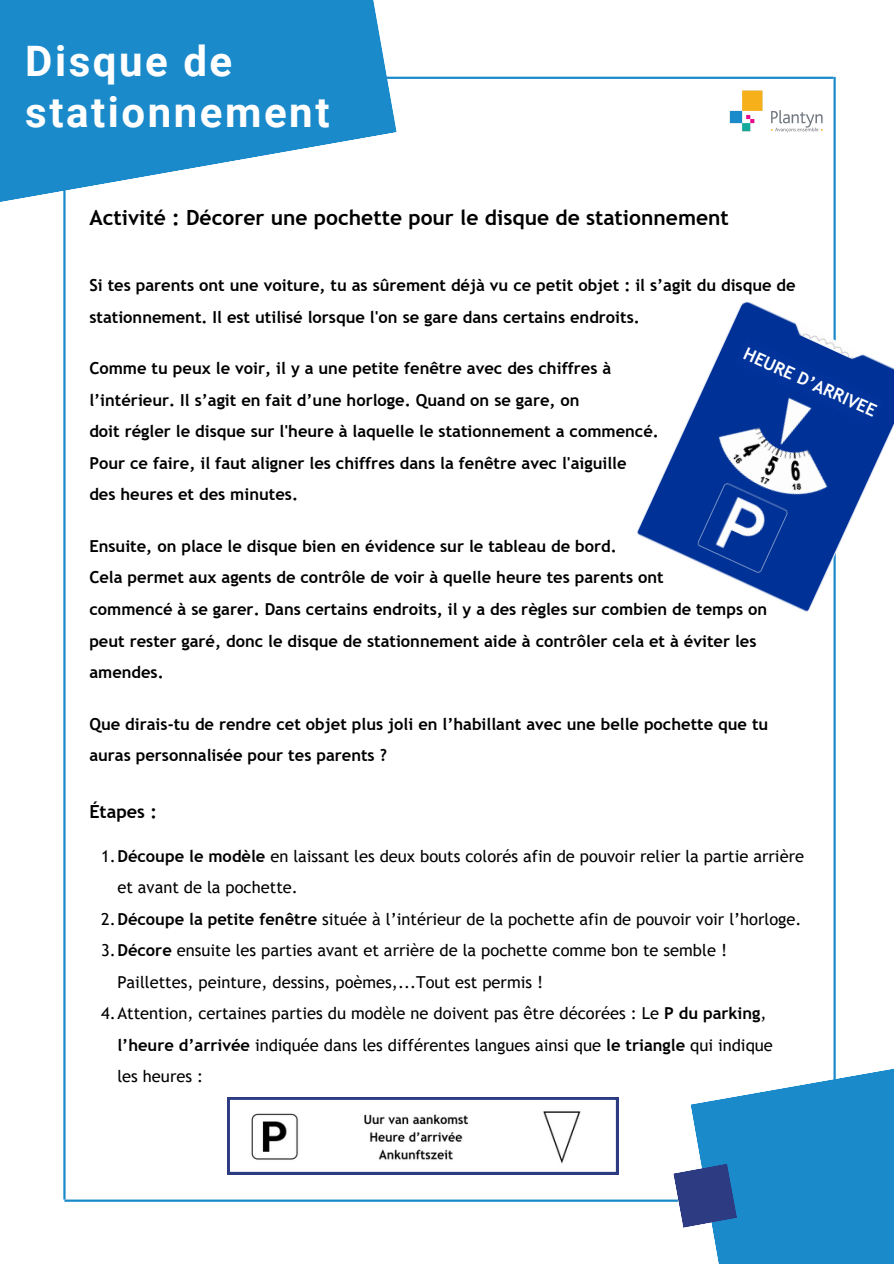
<style>
.page{position:relative;width:894px;height:1264px;background:#fff}
.page>*{position:absolute;margin:0;border:0;box-sizing:border-box;transform-origin:0 0}
.t1{font:700 42px/50.7px "Roboto";letter-spacing:.06em;color:#fff}
.t2{font:700 21px "Trebuchet MS";color:#000}
.t3{font:700 18px "Trebuchet MS";color:#000}
.t4{font:700 17.25px "Trebuchet MS";color:#fff}
.t5{font:700 16.5px/31.5px "Trebuchet MS";color:#000}
.t6{font:16.5px/31.5px "Trebuchet MS";color:#000}
.s1{font-weight:700}
</style>
<div class="page">
<img style="left:729px;top:90px;width:93px;height:42px">
<hr style="left:63px;top:152px;width:3px;height:1047px;background:#1b8acb">
<svg style="left:0;top:0;width:396px;height:206px;fill:#1b8acb"></svg>
<hr style="left:64px;top:1199px;width:614px;height:2px;background:#1b8acb">
<hr style="left:366px;top:77px;width:467px;height:2px;background:#1b8acb">
<hr style="left:833px;top:77px;width:2px;height:1020px;background:#1b8acb">
<svg style="left:690px;top:1030px;width:203px;height:233px;fill:#1b8acb"></svg>
<svg style="left:673px;top:1163px;width:64px;height:64px;background:#47609d"></svg>
<img style="left:637px;top:298px;width:256px;height:316px">
<svg style="left:734px;top:337px;width:149px;height:89px;background:#1f4aa4"></svg>
<svg style="left:228px;top:1097px;width:390px;height:77px"></svg>
<img style="left:537px;top:1107px;width:47px;height:57px">
<img style="left:341px;top:1107px;width:160px;height:57px">
<img style="left:245px;top:1104px;width:60px;height:64px">
<h3 class="t1" style="left:25px;top:37px;width:306px">Disque de stationnement</h3>
<p class="t2" style="left:89px;top:205px;width:640px">Activité : Décorer une pochette pour le disque de stationnement</p>
<h2 class="t5" style="left:89px;top:270px;width:707px">Si tes parents ont une voiture, tu as sûrement déjà vu ce petit objet : il s’agit du disque de stationnement. Il est utilisé lorsque l'on se gare dans certains endroits.</h2>
<h4 class="t5" style="left:89px;top:353px;width:571px">Comme tu peux le voir, il y a une petite fenêtre avec des chiffres à l’intérieur. Il s’agit en fait d’une horloge. Quand on se gare, on<br>doit régler le disque sur l'heure à laquelle le stationnement a commencé.<br>Pour ce faire, il faut aligner les chiffres dans la fenêtre avec l'aiguille<br>des heures et des minutes.</h4>
<h4 class="t5" style="left:89px;top:530px;width:679px">Ensuite, on place le disque bien en évidence sur le tableau de bord.<br>Cela permet aux agents de contrôle de voir à quelle heure tes parents ont<br>commencé à se garer. Dans certains endroits, il y a des règles sur combien de temps on peut rester garé, donc le disque de stationnement aide à contrôler cela et à éviter les amendes.</h4>
<h4 class="t5" style="left:89px;top:708px;width:680px">Que dirais-tu de rendre cet objet plus joli en l’habillant avec une belle pochette que tu auras personnalisée pour tes parents ?</h4>
<h4 class="t3" style="left:89px;top:801px;width:69px">Étapes :</h4>
<h4 class="t6" style="left:117px;top:840px;width:688px;text-indent:-16px">1.<span class="s1">Découpe le modèle</span> en laissant les deux bouts colorés afin de pouvoir relier la partie arrière et avant de la pochette.</h4>
<p class="t6" style="left:101px;top:903px;width:702px">2.<span class="s1">Découpe la petite fenêtre</span> située à l’intérieur de la pochette afin de pouvoir voir l’horloge.</p>
<p class="t6" style="left:117px;top:934px;width:611px;text-indent:-16px">3.<span class="s1">Décore</span> ensuite les parties avant et arrière de la pochette comme bon te semble !<br>Paillettes, peinture, dessins, poèmes,...Tout est permis !</p>
<p class="t6" style="left:117px;top:997px;width:656px;text-indent:-16px">4.Attention, certaines parties du modèle ne doivent pas être décorées : Le <span class="s1">P du parking</span>, <span class="s1">l’heure d’arrivée</span> indiquée dans les différentes langues ainsi que <span class="s1">le triangle</span> qui indique les heures :</p>
<p class="t4" style="left:748px;top:343px;width:145px;rotate:24deg">HEURE D’ARRIVEE</p>
</div>
